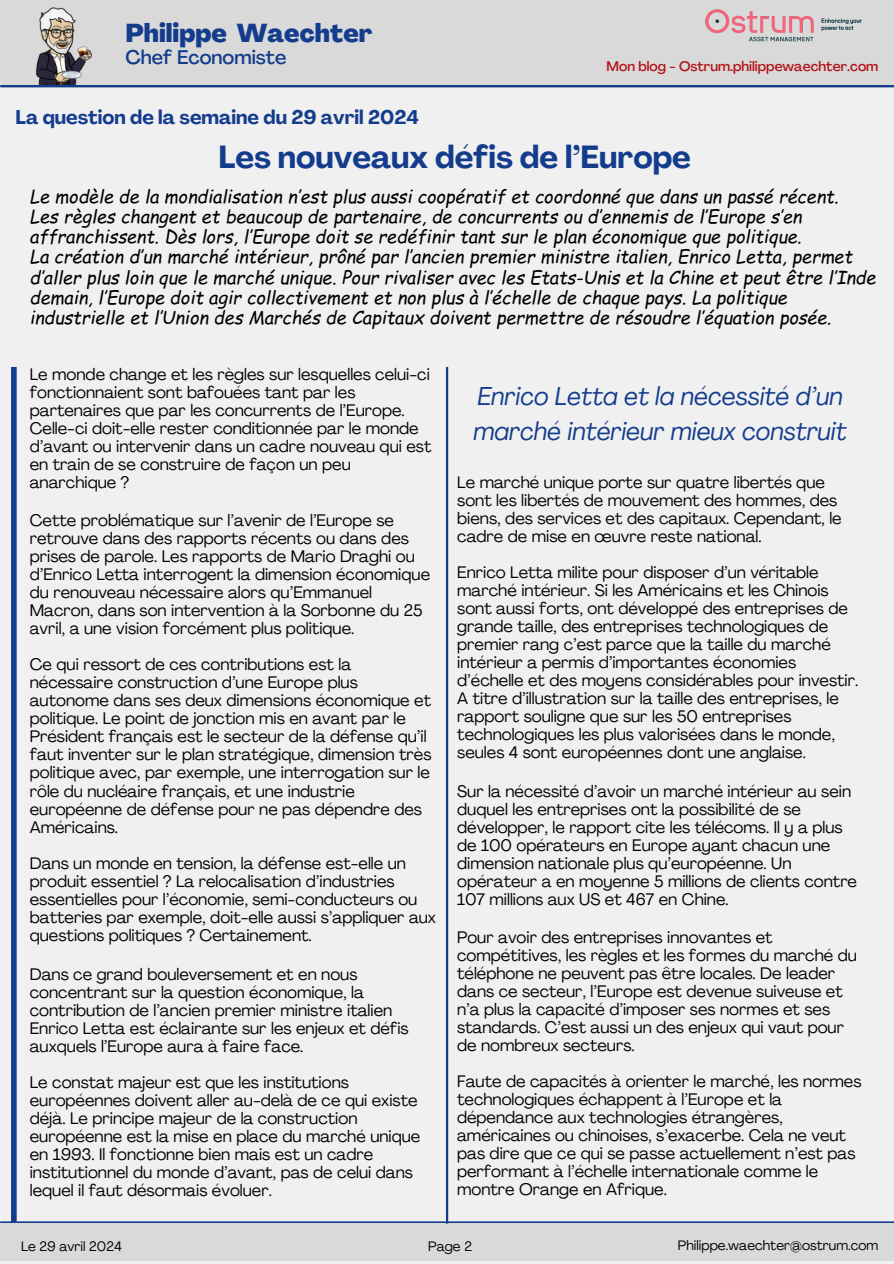
<style>
.page{position:relative;width:894px;height:1264px;background:#fff}
.page>*{position:absolute;margin:0;border:0;box-sizing:border-box;transform-origin:0 0}
.t1{font:700 31.5px "Agrandir";color:#143c8d}
.t2{font:italic 25.5px/34.8px "Agrandir";color:#143c8d}
.t3{font:800 25.5px "Agrandir";color:#143c8d}
.t4{font:700 19.5px "Agrandir";color:#143c8d}
.t5{font:500 19.5px "Agrandir";color:#143c8d}
.t6{font:italic 18px/20.2px "Comic Sans MS";color:#000}
.t7{font:16.5px/18px "Agrandir";color:#000}
.t8{font:500 13.65px "Agrandir";color:#b21218}
.t9{font:13.5px "Agrandir";color:#000}
</style>
<div class="page">
<div style="left:0;top:0;width:893px;height:1263px;background:#f0f0f0"></div>
<svg style="left:0;top:84px;width:893px;height:3px;background:#536da4"></svg>
<svg style="left:0;top:1221px;width:893px;height:2px;background:#3d5e9f"></svg>
<div style="left:0;top:0;width:893px;height:84px;background:#d9d9d9"></div>
<img style="left:35px;top:7px;width:57px;height:77px">
<div style="left:11px;top:367px;width:6px;height:858px;background:#143c8d"></div>
<img style="left:705px;top:9px;width:157px;height:33px">
<div style="left:0;top:1223px;width:893px;height:38px;background:#d9d9d9"></div>
<hr style="left:446px;top:367px;width:2px;height:856px;background:#143c8d">
<h6 class="t3" style="left:125px;top:23px;width:248px">Philippe Waechter</h6>
<h6 class="t5" style="left:125px;top:50px;width:162px">Chef Economiste</h6>
<p class="t8" style="left:606px;top:60px;width:273px">Mon blog - Ostrum.philippewaechter.com</p>
<h1 class="t4" style="left:16px;top:110px;width:405px">La question de la semaine du 29 avril 2024</h1>
<h5 class="t1" style="left:218px;top:144px;width:474px">Les nouveaux défis de l’Europe</h5>
<p class="t6" style="left:30px;top:185px;width:847px">Le modèle de la mondialisation n’est plus aussi coopératif et coordonné que dans un passé récent.<br>Les règles changent et beaucoup de partenaire, de concurrents ou d’ennemis de l’Europe s’en affranchissent. Dès lors, l’Europe doit se redéfinir tant sur le plan économique que politique.<br>La création d’un marché intérieur, prôné par l’ancien premier ministre italien, Enrico Letta, permet d’aller plus loin que le marché unique. Pour rivaliser avec les Etats-Unis et la Chine et peut être l’Inde demain, l’Europe doit agir collectivement et non plus à l’échelle de chaque pays. La politique industrielle et l’Union des Marchés de Capitaux doivent permettre de résoudre l’équation posée.</p>
<h3 class="t7" style="left:30px;top:367px;width:403px">Le monde change et les règles sur lesquelles celui-ci fonctionnaient sont bafouées tant par les partenaires que par les concurrents de l’Europe.<br>Celle-ci doit-elle rester conditionnée par le monde d’avant ou intervenir dans un cadre nouveau qui est en train de se construire de façon un peu anarchique ?</h3>
<h6 class="t7" style="left:30px;top:513px;width:402px">Cette problématique sur l’avenir de l’Europe se retrouve dans des rapports récents ou dans des prises de parole. Les rapports de Mario Draghi ou d’Enrico Letta interrogent la dimension économique du renouveau nécessaire alors qu’Emmanuel Macron, dans son intervention à la Sorbonne du 25 avril, a une vision forcément plus politique.</h6>
<h6 class="t7" style="left:30px;top:657px;width:403px">Ce qui ressort de ces contributions est la nécessaire construction d’une Europe plus autonome dans ses deux dimensions économique et politique. Le point de jonction mis en avant par le Président français est le secteur de la défense qu’il faut inventer sur le plan stratégique, dimension très politique avec, par exemple, une interrogation sur le rôle du nucléaire français, et une industrie européenne de défense pour ne pas dépendre des Américains.</h6>
<h6 class="t7" style="left:30px;top:856px;width:407px">Dans un monde en tension, la défense est-elle un produit essentiel ? La relocalisation d’industries essentielles pour l’économie, semi-conducteurs ou batteries par exemple, doit-elle aussi s’appliquer aux questions politiques ? Certainement.</h6>
<h6 class="t7" style="left:30px;top:966px;width:380px">Dans ce grand bouleversement et en nous concentrant sur la question économique, la contribution de l’ancien premier ministre italien Enrico Letta est éclairante sur les enjeux et défis auxquels l’Europe aura à faire face.</h6>
<h6 class="t7" style="left:30px;top:1074px;width:392px">Le constat majeur est que les institutions européennes doivent aller au-delà de ce qui existe déjà. Le principe majeur de la construction européenne est la mise en place du marché unique en 1993. Il fonctionne bien mais est un cadre institutionnel du monde d’avant, pas de celui dans lequel il faut désormais évoluer.</h6>
<p class="t2" style="left:473px;top:381px;width:374px">Enrico Letta et la nécessité d’un marché intérieur mieux construit</p>
<h6 class="t7" style="left:457px;top:475px;width:386px">Le marché unique porte sur quatre libertés que sont les libertés de mouvement des hommes, des biens, des services et des capitaux. Cependant, le cadre de mise en œuvre reste national.</h6>
<h6 class="t7" style="left:457px;top:565px;width:402px">Enrico Letta milite pour disposer d’un véritable marché intérieur. Si les Américains et les Chinois sont aussi forts, ont développé des entreprises de grande taille, des entreprises technologiques de premier rang c’est parce que la taille du marché intérieur a permis d’importantes économies d’échelle et des moyens considérables pour investir.<br>A titre d’illustration sur la taille des entreprises, le rapport souligne que sur les 50 entreprises technologiques les plus valorisées dans le monde, seules 4 sont européennes dont une anglaise.</h6>
<h6 class="t7" style="left:457px;top:784px;width:401px">Sur la nécessité d’avoir un marché intérieur au sein duquel les entreprises ont la possibilité de se développer, le rapport cite les télécoms. Il y a plus de 100 opérateurs en Europe ayant chacun une dimension nationale plus qu’européenne. Un opérateur a en moyenne 5 millions de clients contre 107 millions aux US et 467 en Chine.</h6>
<p class="t7" style="left:457px;top:929px;width:401px">Pour avoir des entreprises innovantes et compétitives, les règles et les formes du marché du téléphone ne peuvent pas être locales. De leader dans ce secteur, l’Europe est devenue suiveuse et n’a plus la capacité d’imposer ses normes et ses standards. C’est aussi un des enjeux qui vaut pour de nombreux secteurs.</p>
<p class="t7" style="left:457px;top:1073px;width:406px">Faute de capacités à orienter le marché, les normes technologiques échappent à l’Europe et la dépendance aux technologies étrangères, américaines ou chinoises, s’exacerbe. Cela ne veut pas dire que ce qui se passe actuellement n’est pas performant à l’échelle internationale comme le montre Orange en Afrique.</p>
<h4 class="t9" style="left:21px;top:1241px;width:102px">Le 29 avril 2024</h4>
<h6 class="t9" style="left:428px;top:1241px;width:45px">Page 2</h6>
<h6 class="t9" style="left:677px;top:1239px;width:202px">Philippe.waechter@ostrum.com</h6>
</div>
